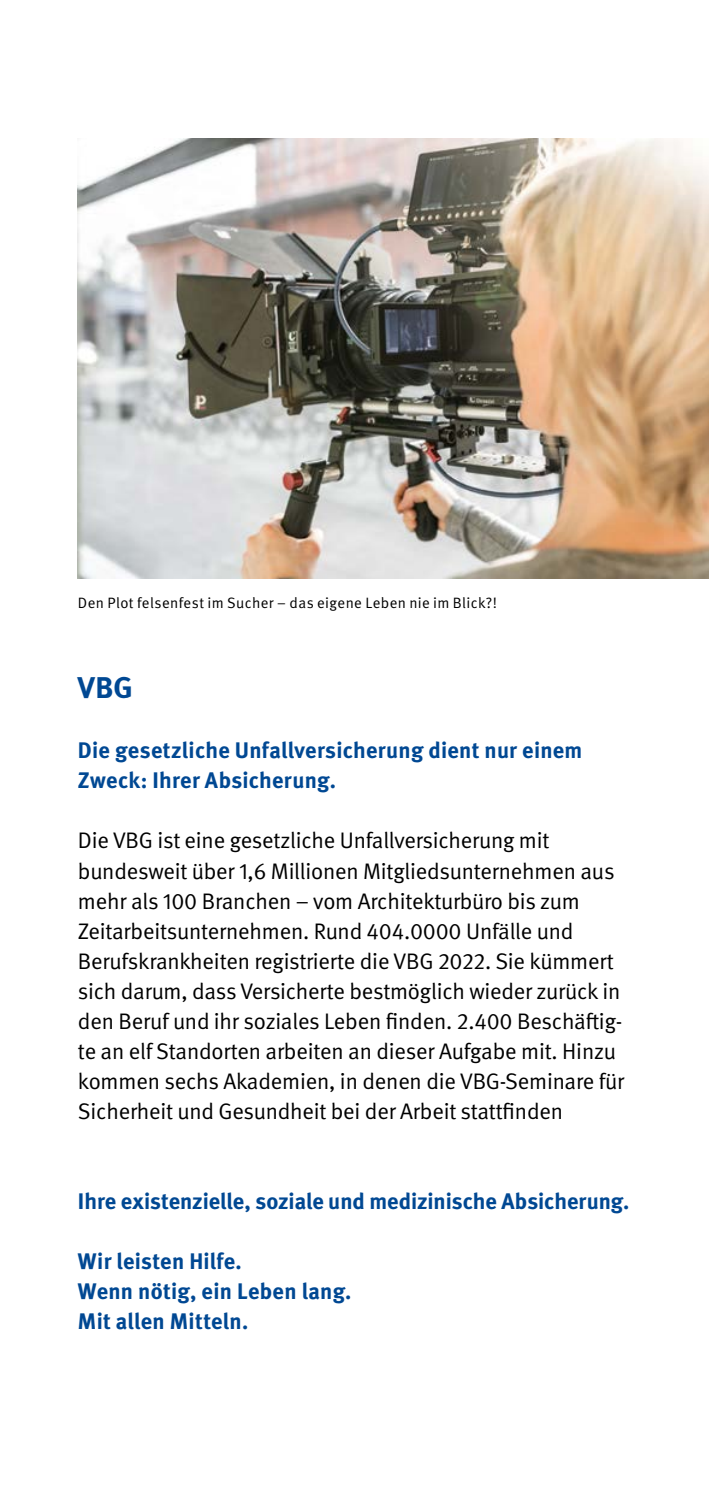
<style>
.page{position:relative;width:709px;height:1489px;background:#fff}
.page>*{position:absolute;margin:0;border:0;box-sizing:border-box;transform-origin:0 0}
._01_Headline{font:700 30px "DGUV Meta";color:#004893}
._02_Copy{font:22.5px/30px "DGUV Meta";letter-spacing:-.01em;color:#000}
._03_Subheadline{font:700 22.5px/30px "DGUV Meta";letter-spacing:.01em;color:#004893}
._05_Fußnote{font:15px "DGUV Meta";letter-spacing:.03em;color:#000}
</style>
<div class="page">
<img style="left:78px;top:138px;width:631px;height:440px">
<p class="_05_Fußnote" style="left:78px;top:594px;width:420px">Den Plot felsenfest im Sucher – das eigene Leben nie im Blick?!</p>
<p class="_01_Headline" style="left:78px;top:670px;width:56px">VBG</p>
<p class="_03_Subheadline" style="left:78px;top:736px;width:506px">Die gesetzliche Unfallversicherung dient nur einem<br>Zweck: Ihrer Absicherung.</p>
<p class="_02_Copy" style="left:78px;top:826px;width:547px">Die VBG ist eine gesetzliche Unfallversicherung mit bundesweit über 1,6 Millionen Mitgliedsunternehmen aus mehr als 100 Branchen – vom Architekturbüro bis zum Zeitarbeitsunternehmen. Rund 404.0000 Unfälle und Berufskrankheiten registrierte die VBG 2022. Sie kümmert sich darum, dass Versicherte bestmöglich wieder zurück in den Beruf und ihr soziales Leben finden. 2.400 Beschäftig&shy;te an elf Standorten arbeiten an dieser Aufgabe mit. Hinzu kommen sechs Akade mien, in denen die VBG-Seminare für Sicherheit und Gesundheit bei der Arbeit stattfinden</p>
<p class="_03_Subheadline" style="left:78px;top:1186px;width:553px">Ihre existenzielle, soziale und medizinische Absicherung.</p>
<p class="_03_Subheadline" style="left:78px;top:1246px;width:165px">Wir leisten Hilfe.</p>
<p class="_03_Subheadline" style="left:78px;top:1276px;width:275px">Wenn nötig, ein Leben lang.</p>
<p class="_03_Subheadline" style="left:78px;top:1306px;width:172px">Mit allen Mitteln.</p>
</div>
